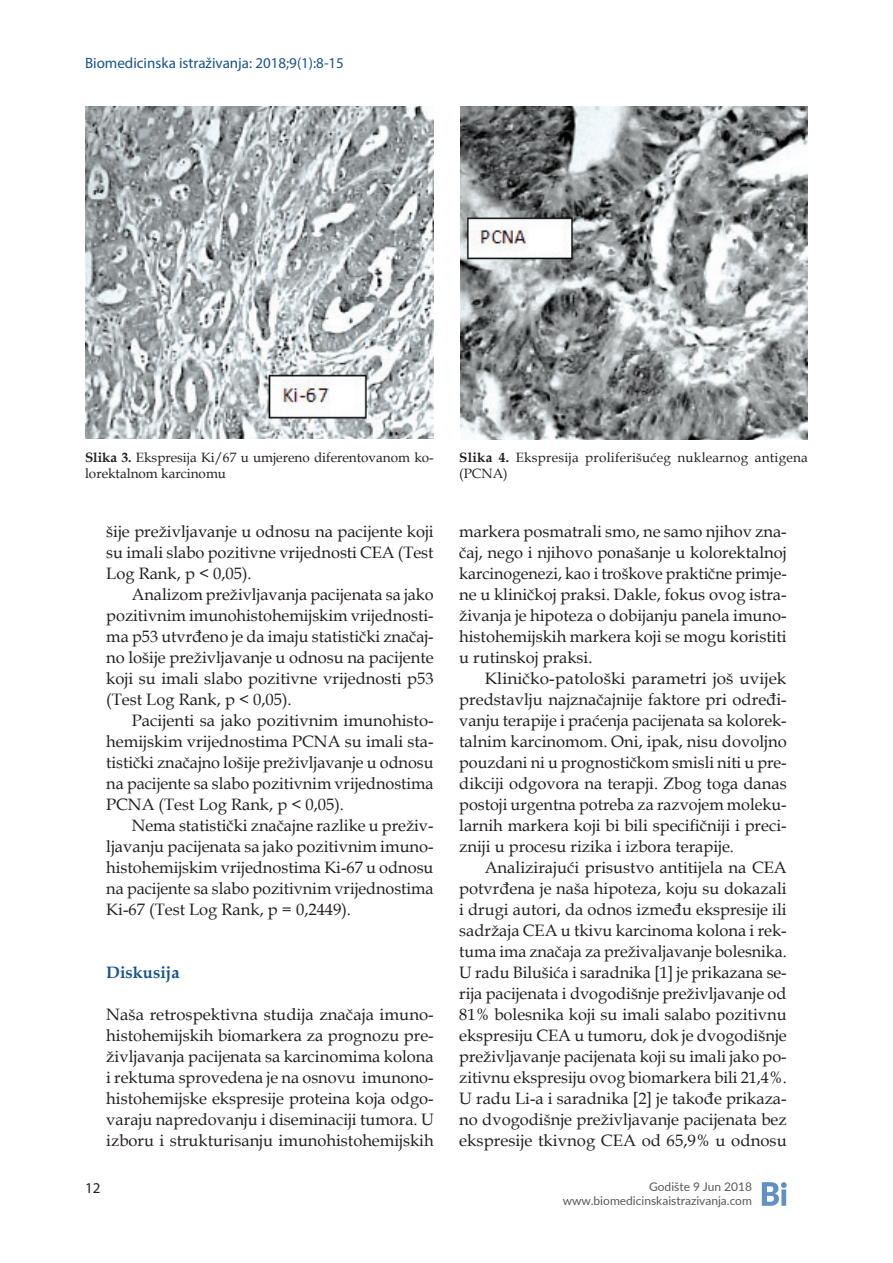
<style>
.page{position:relative;width:893px;height:1263px;background:#fff}
.page>*{position:absolute;margin:0;border:0;box-sizing:border-box;transform-origin:0 0}
.BODY_srpski{font:16.5px/21px "Book Antiqua";color:#231f20;text-align:justify}
.BODY_srpski-2{font:16.5px/21px "Book Antiqua";color:#231f20;text-align:justify;scale:1.04 1}
.BODY_naslovi{font:700 16.5px "Book Antiqua";color:#18538e}
.t1{font:15px "Myriad Pro";color:#18538e}
.t2{font:15px "Myriad Pro";color:#231f20}
.Tabele_naslovi{font:13.5px/16.2px "Book Antiqua";color:#231f20}
.Tabele_naslovi-2{font:13.5px/16.2px "Book Antiqua";letter-spacing:.02em;color:#231f20}
.t3{font:12px/14.4px "Lato";color:#57585a;text-align:right}
.s1{font-weight:700}
</style>
<div class="page">
<svg style="left:762px;top:1182px;width:25px;height:24px"></svg>
<img style="left:85px;top:106px;width:349px;height:332px">
<img style="left:460px;top:106px;width:348px;height:333px">
<p class="t1" style="left:85px;top:54px;width:260px">Biomedicinska istraživanja: 2018;9(1):8-15</p>
<p class="Tabele_naslovi" style="left:85px;top:449px;width:350px"><span class="s1">Slika 3.</span> Ekspresija Ki/67 u umjereno diferentovanom ko&shy;lorektalnom karcinomu</p>
<p class="Tabele_naslovi-2" style="left:459px;top:449px;width:350px"><span class="s1">Slika 4.</span> Ekspresija proliferišućeg nuklearnog antigena (PCNA)</p>
<p class="BODY_srpski" style="left:106px;top:520px;width:329px">šije preživljavanje u odnosu na pacijente koji su imali slabo pozitivne vrijednosti CEA (Test Log Rank, p &lt; 0,05).</p>
<p class="BODY_srpski" style="left:106px;top:583px;width:329px;text-indent:26px">Analizom preživljavanja pacijenata sa jako pozitivnim imunohistohemijskim vrijednosti&shy;ma p53 utvrđeno je da imaju statistički značaj&shy;no lošije preživljavanje u odnosu na pacijente koji su imali slabo pozitivne vrijednosti p53 (Test Log Rank, p &lt; 0,05).</p>
<p class="BODY_srpski" style="left:106px;top:709px;width:329px;text-indent:26px">Pacijenti sa jako pozitivnim imunohisto&shy;hemijskim vrijednostima PCNA su imali sta&shy;tistički značajno lošije preživljavanje u odnosu na pacijente sa slabo pozitivnim vrijednostima PCNA (Test Log Rank, p &lt; 0,05).</p>
<p class="BODY_srpski" style="left:106px;top:814px;width:329px;text-indent:26px">Nema statistički značajne razlike u preživ&shy;ljavanju pacijenata sa jako pozitivnim imuno&shy;histohemijskim vrijednostima Ki-67 u odnosu na pacijente sa slabo pozitivnim vrijednostima Ki-67 (Test Log Rank, p = 0,2449).</p>
<p class="BODY_naslovi" style="left:106px;top:961px;width:75px">Diskusija</p>
<p class="BODY_srpski" style="left:106px;top:1003px;width:329px">Naša retrospektivna studija značaja imuno&shy;histohemijskih biomarkera za prognozu pre&shy;življavanja pacijenata sa karcinomima kolona i rektuma sprovedena je na osnovu imunono&shy;histohemijske ekspresije proteina koja odgo&shy;varaju napredovanju i diseminaciji tumora. U izboru i strukturisanju imunohistohemijskih</p>
<p class="BODY_srpski" style="left:459px;top:520px;width:329px">markera posmatrali smo, ne samo njihov zna&shy;čaj, nego i njihovo ponašanje u kolorektalnoj karcinogenezi, kao i troškove praktične primje&shy;ne u kliničkoj praksi. Dakle, fokus ovog istra&shy;živanja je hipoteza o dobijanju panela imuno&shy;histohemijskih markera koji se mogu koristiti u rutinskoj praksi.</p>
<p class="BODY_srpski-2" style="left:459px;top:667px;width:316px;text-indent:26px">Kliničko-patološki parametri još uvijek predstavlju najznačajnije faktore pri određi&shy;vanju terapije i praćenja pacijenata sa kolorek&shy;talnim karcinomom. Oni, ipak, nisu dovoljno pouzdani ni u prognostičkom smisli niti u pre&shy;dikciji odgovora na terapji. Zbog toga danas postoji urgentna potreba za razvojem moleku&shy;larnih markera koji bi bili specifičniji i preci&shy;zniji u procesu rizika i izbora terapije.</p>
<p class="BODY_srpski" style="left:459px;top:856px;width:329px;text-indent:26px">Analizirajući prisustvo antitijela na CEA potvrđena je naša hipoteza, koju su dokazali i drugi autori, da odnos između ekspresije ili sadržaja CEA u tkivu karcinoma kolona i rek&shy;tuma ima značaja za preživaljavanje bolesnika.<br>U radu Bilušića i saradnika [1] je prikazana se&shy;rija pacijenata i dvogodišnje preživljavanje od 81% bolesnika koji su imali salabo pozitivnu ekspresiju CEA u tumoru, dok je dvogodišnje preživljavanje pacijenata koji su imali jako po&shy;zitivnu ekspresiju ovog biomarkera bili 21,4%.<br>U radu Li-a i saradnika [2] je takođe prikaza&shy;no dvogodišnje preživljavanje pacijenata bez ekspresije tkivnog CEA od 65,9% u odnosu</p>
<p class="t2" style="left:85px;top:1179px;width:17px">12</p>
<p class="t3" style="left:563px;top:1179px;width:191px">Godište 9 Jun 2018 www.biomedicinskaistrazivanja.com</p>
</div>
